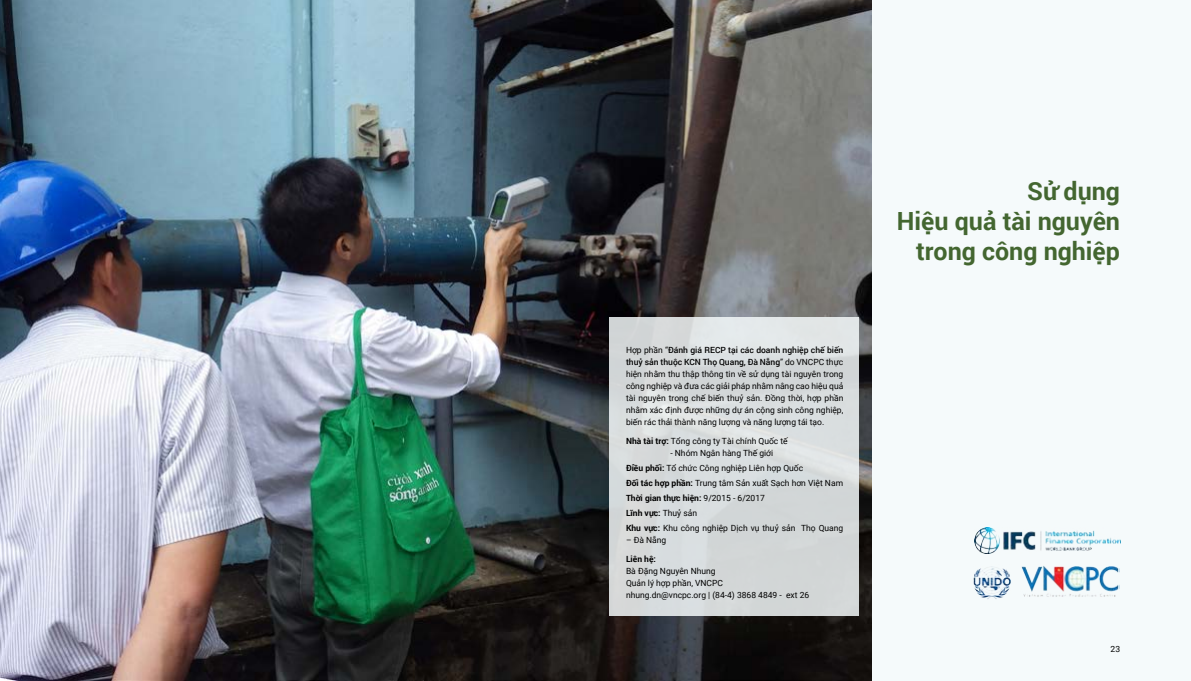
<style>
.page{position:relative;width:1191px;height:681px;background:#fff}
.page>*{position:absolute;margin:0;border:0;box-sizing:border-box;transform-origin:0 0}
.t1{font:700 25px/30px "Roboto";color:#436630;text-align:right}
.t2{font:8.5px/12px "Roboto";color:#000}
.t3{font:700 8.5px "Roboto";color:#000}
.s1{font-weight:500}
.s2{font-weight:700}
</style>
<div class="page">
<div style="left:596px;top:0;width:595px;height:680px;background:#f5fafb"></div>
<img style="left:0;top:0;width:872px;height:680px">
<div style="left:609px;top:317px;width:249px;height:298px;background:linear-gradient(to right,#d7dbdc,#d7dcdd)"></div>
<img style="left:974px;top:527px;width:146px;height:26px">
<img style="left:973px;top:566px;width:38px;height:33px">
<img style="left:1021px;top:566px;width:98px;height:31px">
<p class="t2" style="left:626px;top:343px;width:219px;text-align:justify">Hợp phần “<span class="s1">Đánh giá RECP tại các doanh nghiệp chế biến thuỷ sản thuộc KCN Thọ Quang, Đà Nẵng</span>” do VNCPC thực hiện nhằm thu thập thông tin về sử dụng tài nguyên trong công nghiệp và đưa các giải pháp nhằm nâng cao hiệu quả tài nguyên trong chế biến thuỷ sản. Đồng thời, hợp phần nhằm xác định được những dự án cộng sinh công nghiệp, biến rác thải thành năng lượng và năng lượng tái tạo.</p>
<p class="t2" style="left:626px;top:434px;width:163px"><span class="s2">Nhà tài trợ:</span> Tổng công ty Tài chính Quốc tế</p>
<p class="t2" style="left:626px;top:445px;width:219px;line-height:15px;text-indent:44px">- Nhóm Ngân hàng Thế giới<br><span class="s2">Điều phối:</span> Tổ chức Công nghiệp Liên hợp Quốc<br><span class="s2">Đối tác hợp phần:</span> Trung tâm Sản xuất Sạch hơn Việt Nam <span class="s2">Thời gian thực hiện:</span> 9/2015 - 6/2017<br><span class="s2">Lĩnh vực:</span> Thuỷ sản<br><span class="s2">Khu vực:</span> Khu công nghiệp Dịch vụ thuỷ sản Thọ Quang</p>
<p class="t2" style="left:626px;top:533px;width:42px">– Đà Nẵng</p>
<p class="t3" style="left:626px;top:552px;width:31px">Liên hệ:</p>
<p class="t2" style="left:626px;top:564px;width:185px">Bà Đặng Nguyên Nhung<br>Quản lý hợp phần, VNCPC<br>nhung.dn@vncpc.org | (84-4) 3868 4849 - ext 26</p>
<h1 class="t1" style="left:897px;top:175px;width:225px">Sử dụng<br>Hiệu quả tài nguyên trong công nghiệp</h1>
<p class="t2" style="left:1110px;top:642px;width:11px">23</p>
</div>
